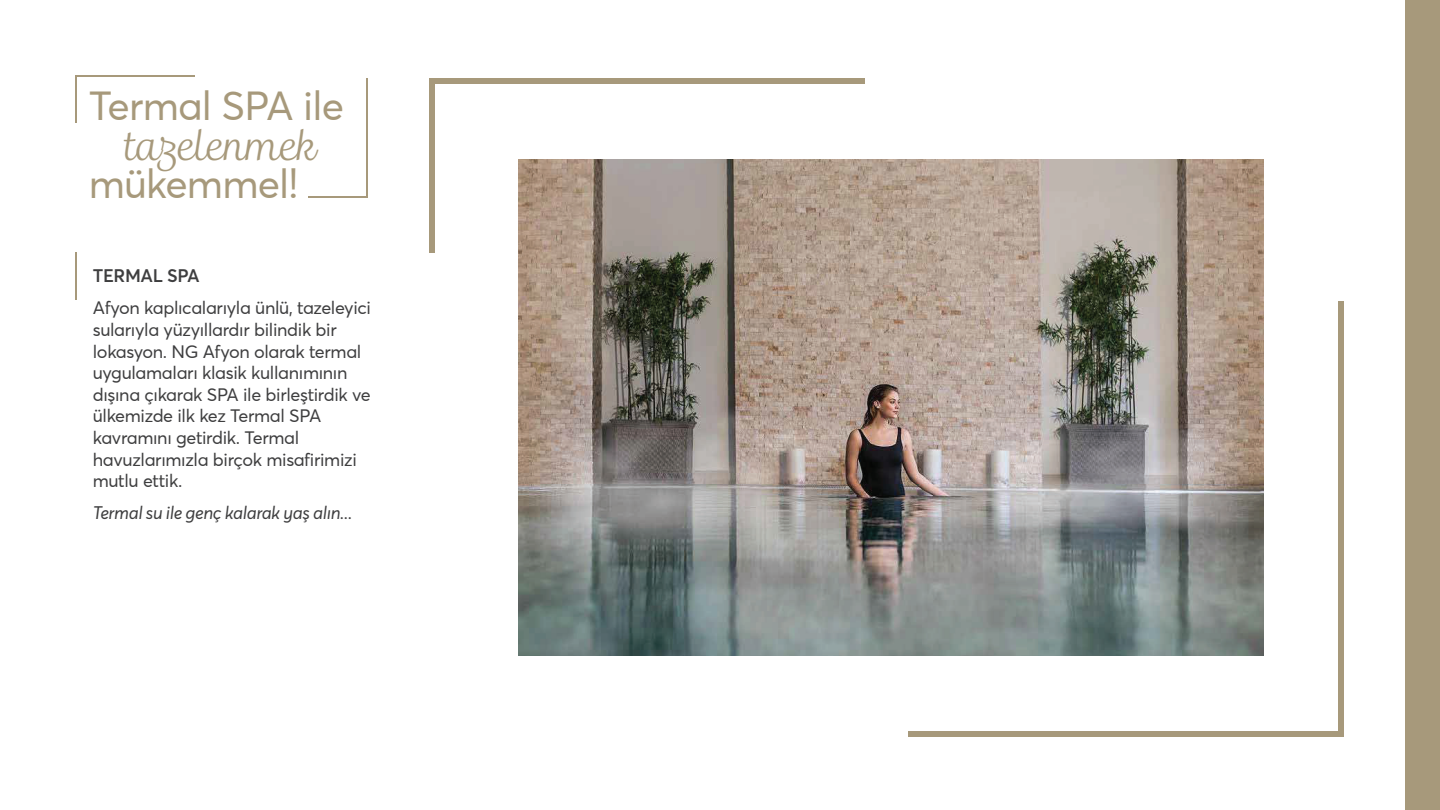
<style>
.page{position:relative;width:1440px;height:810px;background:#fff}
.page>*{position:absolute;margin:0;border:0;box-sizing:border-box;transform-origin:0 0}
.t1{font:40.5px/77.6px "Averta Std";letter-spacing:-.02em;color:#a7997b}
.t2{font:40.5px "Madre Script";letter-spacing:-.02em;color:#a7997b}
.t3{font:18px/21.6px "Averta Std";letter-spacing:-.02em;color:#3e3e3f}
.t4{font:italic 18px "Averta";letter-spacing:-.02em;color:#3e3e3f}
.t5{font:600 18px "Averta";letter-spacing:-.02em;color:#3e3e3f}
</style>
<div class="page">
<div style="left:1405px;top:0;width:35px;height:810px;background:#a7997b"></div>
<hr style="left:75px;top:75px;width:120px;height:1px;background:#a7997b">
<hr style="left:75px;top:75px;width:1px;height:48px;background:#a7997b">
<hr style="left:308px;top:196px;width:60px;height:2px;background:#a7997b">
<hr style="left:366px;top:78px;width:2px;height:120px;background:#a7997b">
<div style="left:430px;top:78px;width:435px;height:6px;background:#a7997b"></div>
<div style="left:430px;top:78px;width:5px;height:174px;background:#a7997b"></div>
<div style="left:909px;top:731px;width:435px;height:5px;background:#a7997b"></div>
<div style="left:1339px;top:301px;width:5px;height:435px;background:#a7997b"></div>
<img style="left:519px;top:159px;width:744px;height:497px">
<hr style="left:75px;top:252px;width:1px;height:48px;background:#a7997b">
<h1 class="t1" style="left:89px;top:67px;width:257px">Termal SPA ile mükemmel!</h1>
<h1 class="t2" style="left:125px;top:123px;width:193px">tazelenmek</h1>
<p class="t5" style="left:93px;top:265px;width:108px">TERMAL SPA</p>
<p class="t3" style="left:93px;top:297px;width:280px">Afyon kaplıcalarıyla ünlü, tazeleyici sularıyla yüzyıllardır bilindik bir lokasyon. NG Afyon olarak termal uygulamaları klasik kullanımının dışına çıkarak SPA ile birleştirdik ve ülkemizde ilk kez Termal SPA kavramını getirdik. Termal havuzlarımızla birçok misafirimizi mutlu ettik.</p>
<p class="t4" style="left:93px;top:502px;width:261px">Termal su ile genç kalarak yaş alın...</p>
</div>
